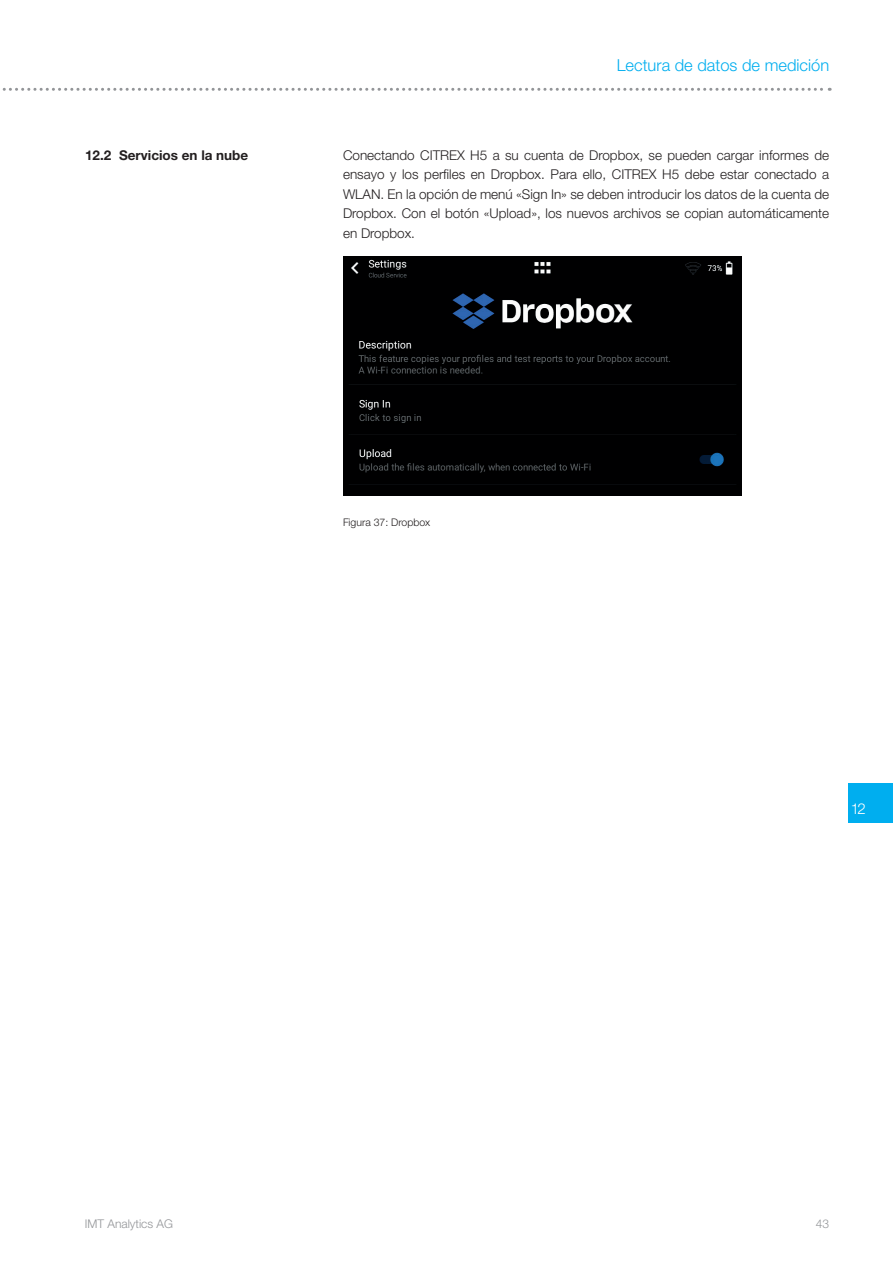
<style>
.page{position:relative;width:893px;height:1263px;background:#fff}
.page>*{position:absolute;margin:0;border:0;box-sizing:border-box;transform-origin:0 0}
.t1{font:300 16.5px "Helvetica Neue LT Pro";color:#00aeef}
.t2{font:300 15px "Helvetica Neue LT Pro";color:#fff}
.t3{font:300 13.5px/19.5px "Helvetica Neue LT Pro";color:#231f20;text-align:justify}
.t4{font:700 13.5px "Helvetica Neue LT Pro";color:#231f20}
.t5{font:300 12px "Helvetica Neue LT Pro";color:#939598}
.t6{font:300 10.5px "Helvetica Neue LT Pro";color:#231f20}
</style>
<div class="page">
<svg style="left:2px;top:88px;width:828px;height:3px"></svg>
<div style="left:848px;top:784px;width:45px;height:39px;background:#00aeef"></div>
<img style="left:343px;top:256px;width:398px;height:239px">
<p class="t4" style="left:85px;top:146px;width:165px">12.2 Servicios en la nube</p>
<p class="t1" style="left:617px;top:55px;width:214px">Lectura de datos de medición</p>
<p class="t3" style="left:343px;top:145px;width:488px">Conectando CITREX H5 a su cuenta de Dropbox, se pueden cargar informes de ensayo y los perfiles en Dropbox. Para ello, CITREX H5 debe estar conectado a WLAN. En la opción de menú «Sign In» se deben introducir los datos de la cuenta de Dropbox. Con el botón «Upload», los nuevos archivos se copian automáticamente en Dropbox.</p>
<p class="t6" style="left:343px;top:516px;width:89px">Figura 37: Dropbox</p>
<p class="t2" style="left:851px;top:800px;width:17px">12</p>
<p class="t5" style="left:85px;top:1217px;width:90px">IMT Analytics AG</p>
<p class="t5" style="left:816px;top:1217px;width:15px">43</p>
</div>
